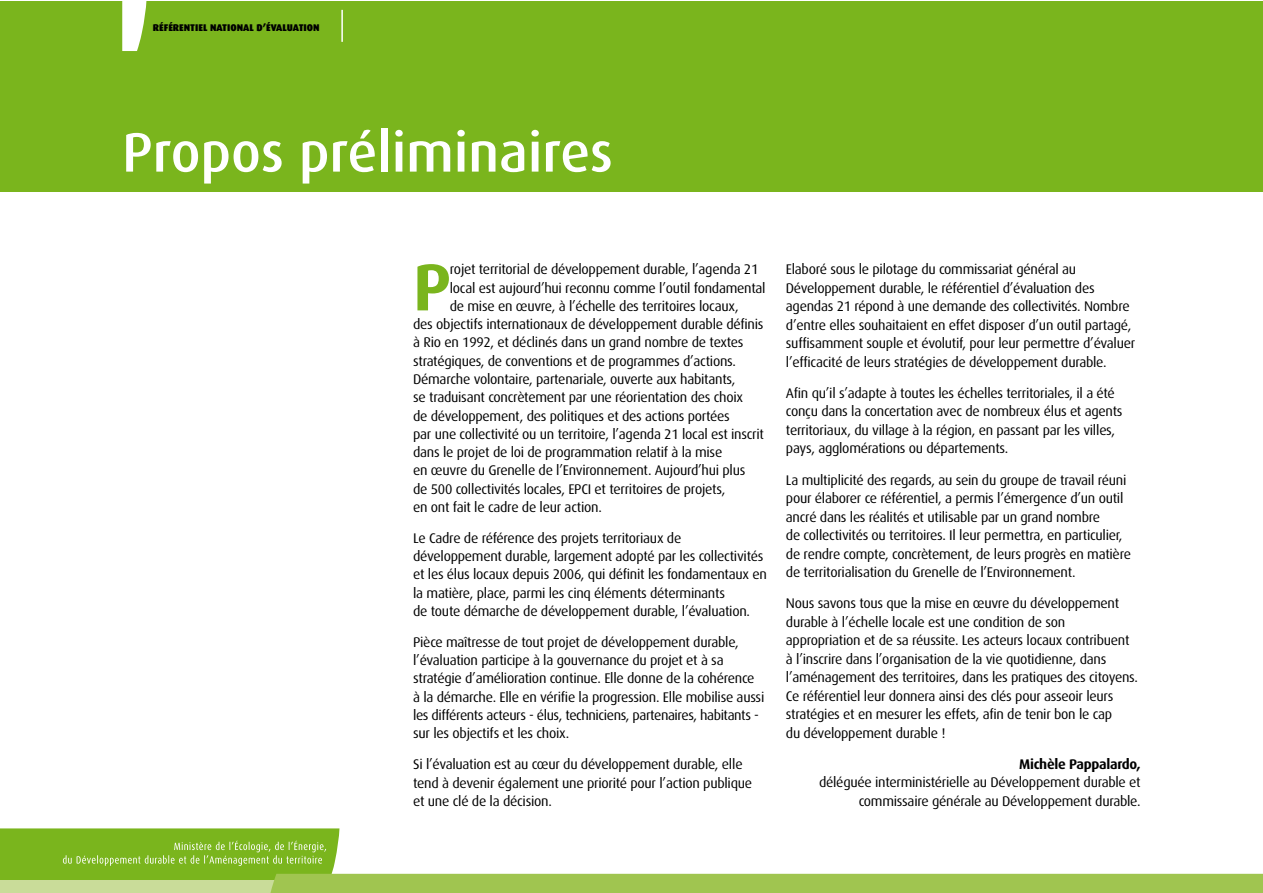
<style>
.page{position:relative;width:1263px;height:893px;background:#fff}
.page>*{position:absolute;margin:0;border:0;box-sizing:border-box;transform-origin:0 0}
.t1{font:700 66.3px "Dax OT";color:#7ab51d}
.t2{font:500 55.5px "Dax OT";color:#fff}
.t3{font:13.95px/18.5px "Dax OT";letter-spacing:-.02em;color:#000}
.t4{font:700 13.95px "Dax OT";letter-spacing:-.02em;color:#000}
.t5{font:900 9.75px "Dax";color:#000}
</style>
<div class="page">
<svg style="left:0;top:828px;width:1263px;height:65px"></svg>
<div style="left:0;top:1px;width:1263px;height:190px;background:#7ab51d"></div>
<hr style="left:341px;top:10px;width:2px;height:32px;background:#fff">
<svg style="left:122px;top:1px;width:24px;height:50px"></svg>
<p class="t5" style="left:153px;top:22px;width:168px">RÉFÉRENTIEL NATIONAL D’ÉVALUATION</p>
<h2 class="t2" style="left:122px;top:121px;width:492px">Propos préliminaires</h2>
<h1 class="t1" style="left:413px;top:250px;width:40px">P</h1>
<p class="t3" style="left:450px;top:260px;width:310px">rojet territorial de développement durable, l’agenda 21</p>
<p class="t3" style="left:450px;top:279px;width:317px">local est aujourd’hui reconnu comme l’outil fondamental</p>
<p class="t3" style="left:450px;top:297px;width:290px">de mise en œuvre, à l’échelle des territoires locaux,</p>
<p class="t3" style="left:413px;top:315px;width:352px">des objectifs internationaux de développement durable définis</p>
<p class="t3" style="left:413px;top:334px;width:332px">à Rio en 1992, et déclinés dans un grand nombre de textes</p>
<p class="t3" style="left:413px;top:352px;width:324px">stratégiques, de conventions et de programmes d’actions.</p>
<p class="t3" style="left:413px;top:370px;width:324px">Démarche volontaire, partenariale, ouverte aux habitants,</p>
<p class="t3" style="left:413px;top:388px;width:331px">se traduisant concrètement par une réorientation des choix</p>
<p class="t3" style="left:413px;top:407px;width:318px">de développement, des politiques et des actions portées</p>
<p class="t3" style="left:413px;top:425px;width:352px">par une collectivité ou un territoire, l’agenda 21 local est inscrit</p>
<p class="t3" style="left:413px;top:443px;width:311px">dans le projet de loi de programmation relatif à la mise</p>
<p class="t3" style="left:413px;top:461px;width:334px">en œuvre du Grenelle de l’Environnement. Aujourd’hui plus</p>
<p class="t3" style="left:413px;top:480px;width:314px">de 500 collectivités locales, EPCI et territoires de projets,</p>
<p class="t3" style="left:413px;top:498px;width:190px">en ont fait le cadre de leur action.</p>
<p class="t3" style="left:413px;top:529px;width:355px">Le Cadre de référence des projets territoriaux de développement durable, largement adopté par les collectivités et les élus locaux depuis 2006, qui définit les fondamentaux en la matière, place, parmi les cinq éléments déterminants<br>de toute démarche de développement durable, l’évaluation.</p>
<p class="t3" style="left:413px;top:633px;width:353px">Pièce maîtresse de tout projet de développement durable, l’évaluation participe à la gouvernance du projet et à sa stratégie d’amélioration continue. Elle donne de la cohérence à la démarche. Elle en vérifie la progression. Elle mobilise aussi les différents acteurs - élus, techniciens, partenaires, habitants - sur les objectifs et les choix.</p>
<p class="t3" style="left:413px;top:755px;width:340px">Si l’évaluation est au cœur du développement durable, elle tend à devenir également une priorité pour l’action publique et une clé de la décision.</p>
<p class="t3" style="left:786px;top:260px;width:351px">Elaboré sous le pilotage du commissariat général au Développement durable, le référentiel d’évaluation des agendas 21 répond à une demande des collectivités. Nombre d’entre elles souhaitaient en effet disposer d’un outil partagé, suffisamment souple et évolutif, pour leur permettre d’évaluer l’efficacité de leurs stratégies de développement durable.</p>
<p class="t3" style="left:786px;top:384px;width:338px">Afin qu’il s’adapte à toutes les échelles territoriales, il a été conçu dans la concertation avec de nombreux élus et agents territoriaux, du village à la région, en passant par les villes, pays, agglomérations ou départements.</p>
<p class="t3" style="left:786px;top:471px;width:347px">La multiplicité des regards, au sein du groupe de travail réuni pour élaborer ce référentiel, a permis l’émergence d’un outil ancré dans les réalités et utilisable par un grand nombre<br>de collectivités ou territoires. Il leur permettra, en particulier, de rendre compte, concrètement, de leurs progrès en matière de territorialisation du Grenelle de l’Environnement.</p>
<p class="t3" style="left:786px;top:594px;width:354px">Nous savons tous que la mise en œuvre du développement durable à l’échelle locale est une condition de son appropriation et de sa réussite. Les acteurs locaux contribuent à l’inscrire dans l’organisation de la vie quotidienne, dans l’aménagement des territoires, dans les pratiques des citoyens.<br>Ce référentiel leur donnera ainsi des clés pour asseoir leurs stratégies et en mesurer les effets, afin de tenir bon le cap<br>du développement durable !</p>
<p class="t4" style="left:1019px;top:756px;width:123px">Michèle Pappalardo,</p>
<p class="t3" style="left:819px;top:773px;width:323px;text-align:right">déléguée interministérielle au Développement durable et commissaire générale au Développement durable.</p>
</div>
